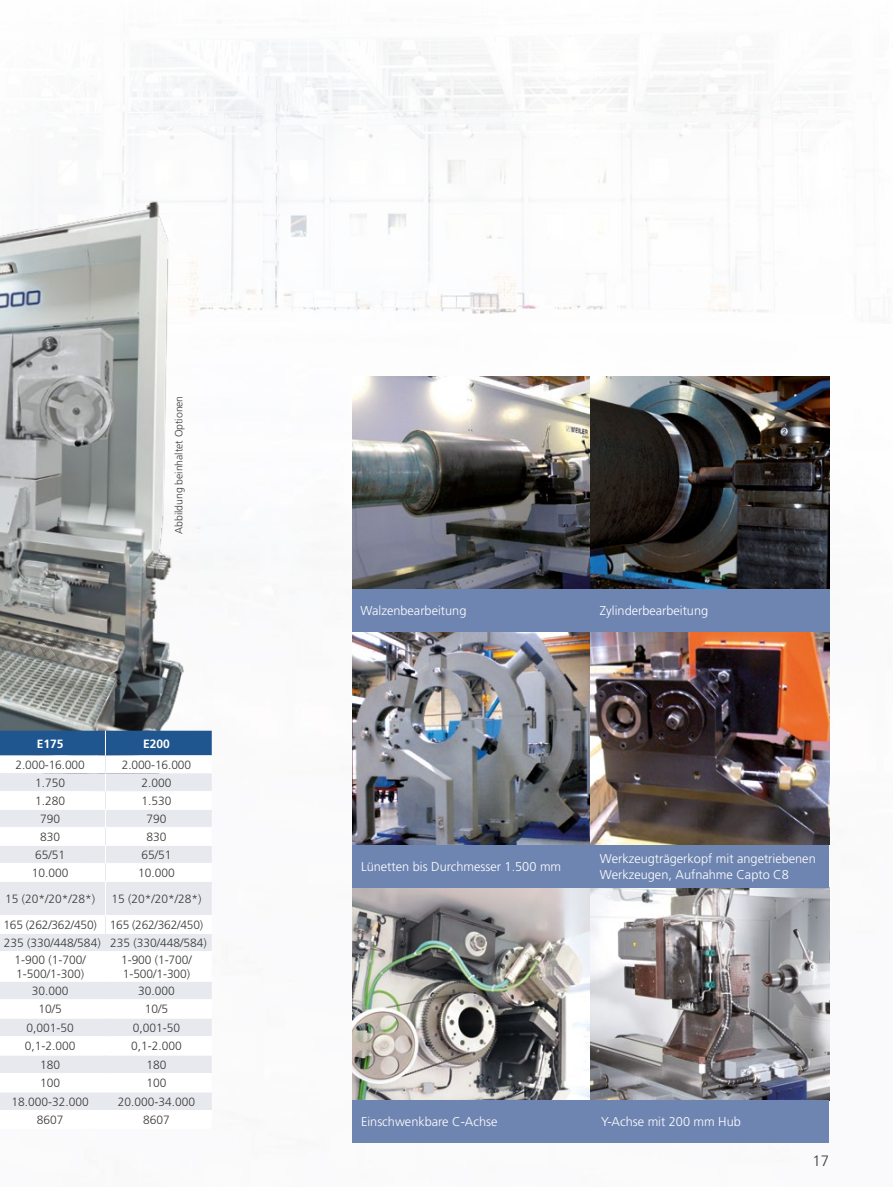
<style>
.page{position:relative;width:893px;height:1187px;background:#fff}
.page>*{position:absolute;margin:0;border:0;box-sizing:border-box;transform-origin:0 0}
.t1{font:300 15px "Frutiger LT Pro";color:#3b3b3a}
.t2{font:300 12.75px/16.5px "Frutiger LT Pro";color:#fff}
.t3{font:300 12px/26px "Frutiger LT Pro";color:#3b3b3a}
.t4{font:700 12px "Frutiger LT Pro";color:#fff}
.t5{font:300 10.5px "Frutiger LT Pro";letter-spacing:-.005em;color:#3b3b3a}
</style>
<div class="page">
<img style="left:0;top:87px;width:218px;height:643px">
<img style="left:352px;top:376px;width:477px;height:213px">
<img style="left:353px;top:632px;width:238px;height:212px">
<img style="left:591px;top:632px;width:238px;height:212px">
<img style="left:353px;top:887px;width:238px;height:213px">
<img style="left:591px;top:887px;width:238px;height:213px">
<div style="left:352px;top:589px;width:477px;height:43px;background:#6f85b1"></div>
<div style="left:353px;top:844px;width:476px;height:43px;background:#6f85b1"></div>
<div style="left:353px;top:1100px;width:476px;height:43px;background:#6f85b1"></div>
<svg style="left:0;top:730px;width:212px;height:380px"></svg>
<p class="t5" style="left:173px;top:533px;width:139px;rotate:-90deg">Abbildung beinhaltet Optionen</p>
<p class="t4" style="left:37px;top:736px;width:28px">E175</p>
<p class="t4" style="left:143px;top:736px;width:28px">E200</p>
<p class="t3" style="left:15px;top:751px;width:71px">2.000-16.000</p>
<p class="t3" style="left:122px;top:751px;width:71px">2.000-16.000</p>
<p class="t3" style="left:35px;top:769px;width:32px">1.750</p>
<p class="t3" style="left:141px;top:769px;width:32px">2.000</p>
<p class="t3" style="left:35px;top:787px;width:32px">1.280</p>
<p class="t3" style="left:141px;top:787px;width:32px">1.530</p>
<p class="t3" style="left:40px;top:805px;width:22px">790</p>
<p class="t3" style="left:146px;top:805px;width:22px">790</p>
<p class="t3" style="left:40px;top:823px;width:22px">830</p>
<p class="t3" style="left:146px;top:823px;width:22px">830</p>
<p class="t3" style="left:35px;top:841px;width:32px">65/51</p>
<p class="t3" style="left:141px;top:841px;width:32px">65/51</p>
<p class="t3" style="left:32px;top:859px;width:38px">10.000</p>
<p class="t3" style="left:138px;top:859px;width:38px">10.000</p>
<p class="t3" style="left:5px;top:885px;width:92px">15 (20*/20*/28*)</p>
<p class="t3" style="left:3px;top:885px;width:201px;text-align:right">15 (20*/20*/28*)<br>165 (262/362/450) 165 (262/362/450)</p>
<p class="t3" style="left:14px;top:934px;width:194px;line-height:16.6px;text-indent:-11px">235 (330/448/584) 235 (330/448/584)<br>1-900 (1-700/</p>
<p class="t3" style="left:16px;top:960px;width:70px">1-500/1-300)</p>
<p class="t3" style="left:121px;top:952px;width:72px;line-height:14.4px">1-900 (1-700/<br>1-500/1-300)</p>
<p class="t3" style="left:32px;top:977px;width:38px">30.000</p>
<p class="t3" style="left:138px;top:977px;width:38px">30.000</p>
<p class="t3" style="left:38px;top:996px;width:25px">10/5</p>
<p class="t3" style="left:145px;top:996px;width:25px">10/5</p>
<p class="t3" style="left:26px;top:1014px;width:49px">0,001-50</p>
<p class="t3" style="left:133px;top:1014px;width:49px">0,001-50</p>
<p class="t3" style="left:25px;top:1033px;width:52px">0,1-2.000</p>
<p class="t3" style="left:131px;top:1033px;width:52px">0,1-2.000</p>
<p class="t3" style="left:40px;top:1051px;width:22px">180</p>
<p class="t3" style="left:146px;top:1051px;width:22px">180</p>
<p class="t3" style="left:40px;top:1070px;width:22px">100</p>
<p class="t3" style="left:146px;top:1070px;width:22px">100</p>
<p class="t3" style="left:11px;top:1088px;width:79px">18.000-32.000</p>
<p class="t3" style="left:118px;top:1088px;width:79px">20.000-34.000</p>
<p class="t3" style="left:37px;top:1107px;width:28px">8607</p>
<p class="t3" style="left:143px;top:1107px;width:28px">8607</p>
<p class="t2" style="left:361px;top:602px;width:107px">Walzenbearbeitung</p>
<p class="t2" style="left:600px;top:602px;width:110px">Zylinderbearbeitung</p>
<p class="t2" style="left:361px;top:858px;width:202px">Lünetten bis Durchmesser 1.500 mm</p>
<p class="t2" style="left:600px;top:849px;width:217px">Werkzeugträgerkopf mit angetriebenen<br>Werkzeugen, Aufnahme Capto C8</p>
<p class="t2" style="left:361px;top:1113px;width:138px">Einschwenkbare C-Achse</p>
<p class="t2" style="left:601px;top:1113px;width:141px">Y-Achse mit 200 mm Hub</p>
<p class="t1" style="left:812px;top:1152px;width:18px">17</p>
</div>
